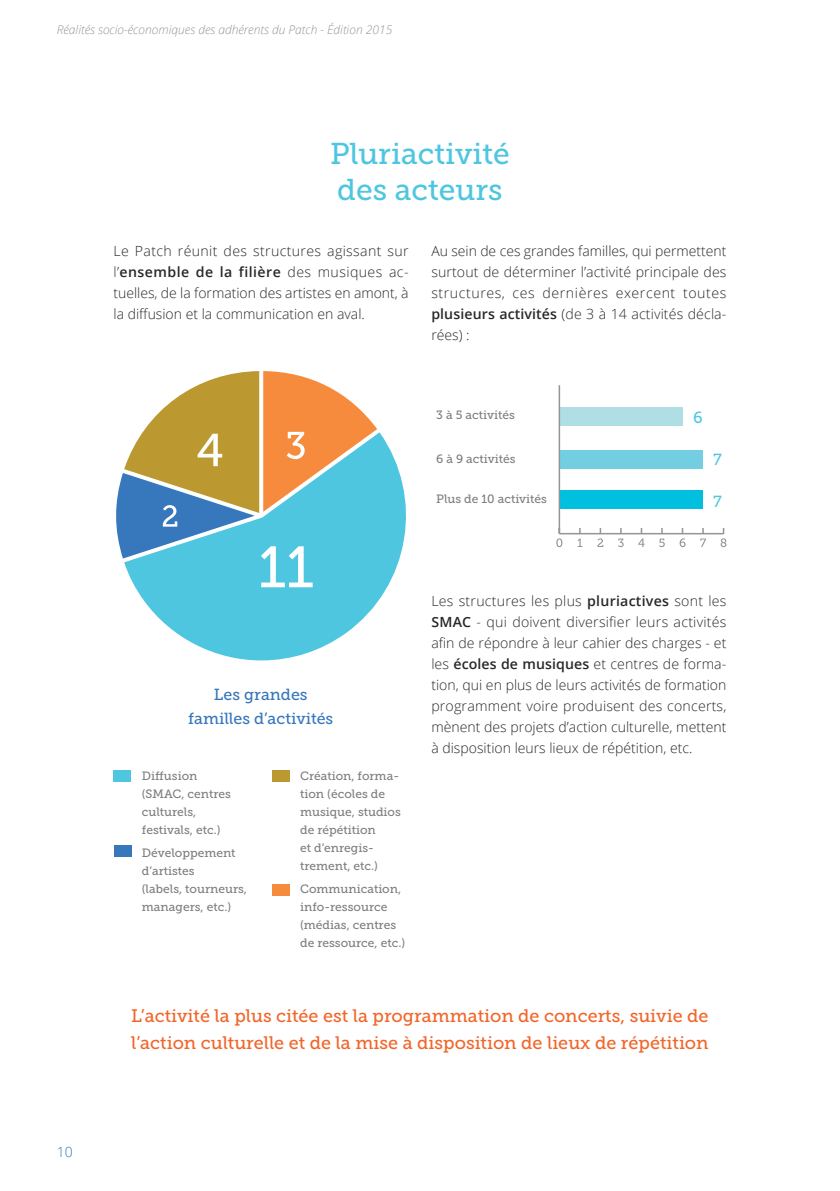
<style>
.page{position:relative;width:840px;height:1191px;background:#fff}
.page>*{position:absolute;margin:0;border:0;box-sizing:border-box;transform-origin:0 0}
.t1{font:30px/36px "Museo Slab 500";color:#4fc6e0}
.t2{font:18px/27px "Museo Slab 500";color:#f26529}
.t3{font:16px/24px "Museo Slab 500";color:#3777bc;text-align:center}
.t4{font:16px "Museo Slab 500";color:#4fc6e0}
.t5{font:300 14px/21px "Open Sans";color:#292829;text-align:justify}
.t6{font:300 14px "Open Sans";color:#3777bc}
.t7{font:12px/18px "Museo Slab 500";color:#7d7e81}
.t8{font:italic 300 12px "Open Sans";color:#939598}
.s1{font-weight:600}
</style>
<div class="page">
<svg style="left:135px;top:433px;width:271px;height:228px;fill:#4fc6e0"></svg>
<svg style="left:116px;top:371px;width:264px;height:216px"></svg>
<div style="left:113px;top:771px;width:18px;height:11px;background:#4fc6e0"></div>
<div style="left:272px;top:771px;width:17px;height:11px;background:#bb9830"></div>
<div style="left:114px;top:846px;width:17px;height:11px;background:#3777bc"></div>
<div style="left:272px;top:884px;width:17px;height:11px;background:#f68b3d"></div>
<div style="left:559px;top:407px;width:123px;height:18px;background:#afdfe4"></div>
<div style="left:559px;top:490px;width:143px;height:18px;background:#00bfdf"></div>
<div style="left:559px;top:450px;width:143px;height:18px;background:#74cee2"></div>
<svg style="left:556px;top:538px;width:6px;height:9px"></svg>
<svg style="left:557px;top:539px;width:4px;height:7px"></svg>
<hr style="left:559px;top:533px;width:164px;height:1px;background:#939598">
<svg style="left:577px;top:528px;width:5px;height:19px"></svg>
<svg style="left:597px;top:528px;width:6px;height:19px"></svg>
<svg style="left:617px;top:528px;width:6px;height:19px"></svg>
<svg style="left:637px;top:528px;width:7px;height:19px"></svg>
<svg style="left:658px;top:528px;width:6px;height:19px"></svg>
<svg style="left:679px;top:528px;width:6px;height:19px"></svg>
<svg style="left:699px;top:528px;width:6px;height:19px"></svg>
<svg style="left:720px;top:528px;width:6px;height:19px"></svg>
<hr style="left:558px;top:385px;width:2px;height:148px;background:#939598">
<p class="t8" style="left:57px;top:21px;width:337px">Réalités socio-économiques des adhérents du Patch - Édition 2015</p>
<h1 class="t1" style="left:330px;top:136px;width:181px">Pluriactivité des acteurs</h1>
<p class="t5" style="left:113px;top:239px;width:296px">Le Patch réunit des structures agissant sur l’<span class="s1">ensemble de la filière</span> des musiques ac&shy;tuelles, de la formation des artistes en amont, à la diffusion et la communication en aval.</p>
<p class="t5" style="left:431px;top:239px;width:296px">Au sein de ces grandes familles, qui permettent surtout de déterminer l’activité principale des structures, ces dernières exercent toutes <span class="s1">plusieurs activités</span> (de 3 à 14 activités décla&shy;rées) :</p>
<p class="t7" style="left:436px;top:406px;width:80px">3 à 5 activités</p>
<p class="t7" style="left:436px;top:449px;width:81px">6 à 9 activités</p>
<p class="t7" style="left:436px;top:490px;width:112px">Plus de 10 activités</p>
<p class="t4" style="left:692px;top:408px;width:11px">6</p>
<p class="t4" style="left:712px;top:450px;width:10px">7</p>
<p class="t4" style="left:712px;top:493px;width:10px">7</p>
<p class="t3" style="left:188px;top:682px;width:147px">Les grandes familles d’activités</p>
<p class="t7" style="left:142px;top:766px;width:91px">Diffusion (SMAC, centres culturels, festivals, etc.)</p>
<p class="t7" style="left:142px;top:844px;width:107px">Développement d’artistes<br>(labels, tourneurs, managers, etc.)</p>
<p class="t7" style="left:300px;top:766px;width:102px">Création, forma&shy;tion (écoles de musique, studios de répétition<br>et d’enregis&shy;trement, etc.)</p>
<p class="t7" style="left:300px;top:880px;width:106px">Communication, info-ressource (médias, centres de ressource, etc.)</p>
<p class="t5" style="left:431px;top:590px;width:296px">Les structures les plus <span class="s1">pluriactives</span> sont les <span class="s1">SMAC</span> - qui doivent diversifier leurs activités afin de répondre à leur cahier des charges - et les <span class="s1">écoles de musiques</span> et centres de forma&shy;tion, qui en plus de leurs activités de formation programment voire produisent des concerts, mènent des projets d’action culturelle, mettent à disposition leurs lieux de répétition, etc.</p>
<p class="t6" style="left:57px;top:1142px;width:17px">10</p>
<p class="t2" style="left:131px;top:1002px;width:578px">L’activité la plus citée est la programmation de concerts, suivie de l’action culturelle et de la mise à disposition de lieux de répétition</p>
</div>
